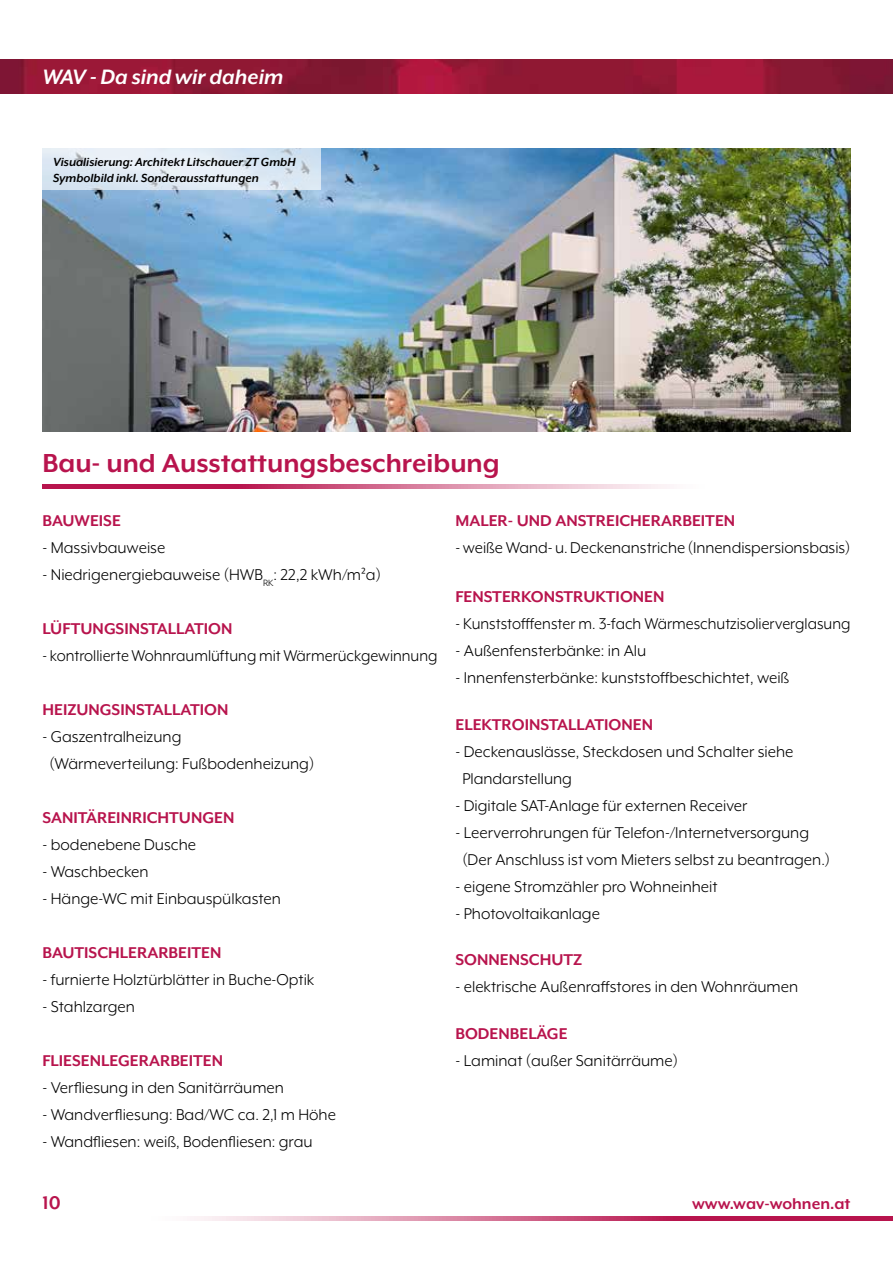
<style>
.page{position:relative;width:893px;height:1263px;background:#fff}
.page>*{position:absolute;margin:0;border:0;box-sizing:border-box;transform-origin:0 0}
.t1{font:700 30px "Mr Eaves XL Mod OT";color:#b8144d}
.t2{font:italic 700 24px "Mr Eaves XL Mod OT";color:#fff}
.t3{font:700 21px "Mr Eaves XL Mod OT";color:#b8144d}
.t4{font:18px/27px "Mr Eaves XL Mod OT";color:#000}
.t5{font:700 18px "Mr Eaves XL Mod OT";color:#b8144d}
.t6{font:18px "Mr Eaves XL Mod OT";color:#000;scale:.96 1}
.t7{font:italic 700 13.5px/16.2px "Mr Eaves XL Mod OT";color:#000}
</style>
<div class="page">
<svg style="left:190px;top:1216px;width:703px;height:4px;background:#d1688d"></svg>
<img style="left:0;top:60px;width:893px;height:34px">
<img style="left:43px;top:149px;width:807px;height:283px">
<svg style="left:43px;top:484px;width:627px;height:5px;background:#d1688d"></svg>
<svg style="left:42px;top:149px;width:278px;height:41px;background:#dde8f2"></svg>
<h2 class="t2" style="left:43px;top:64px;width:243px">WAV - Da sind wir daheim</h2>
<p class="t7" style="left:53px;top:154px;width:244px">Visualisierung: Architekt Litschauer ZT GmbH<br>Symbolbild inkl. Sonderausstattungen</p>
<h1 class="t1" style="left:43px;top:446px;width:459px">Bau- und Ausstattungsbeschreibung</h1>
<p class="t5" style="left:43px;top:510px;width:80px">BAUWEISE</p>
<p class="t4" style="left:43px;top:534px;width:124px">- Massivbauweise</p>
<p class="t4" style="left:43px;top:561px;width:340px">- Niedrigenergiebauweise (HWB<sub>RK</sub>: 22,2 kWh/m²a)</p>
<p class="t5" style="left:43px;top:618px;width:191px">LÜFTUNGSINSTALLATION</p>
<p class="t6" style="left:43px;top:645px;width:413px">- kontrollierte Wohnraumlüftung mit Wärmerückgewinnung</p>
<p class="t5" style="left:43px;top:699px;width:187px">HEIZUNGSINSTALLATION</p>
<p class="t4" style="left:49px;top:723px;width:266px;text-indent:-7px">- Gaszentralheizung (Wärmeverteilung: Fußbodenheizung)</p>
<p class="t5" style="left:43px;top:807px;width:194px">SANITÄREINRICHTUNGEN</p>
<p class="t4" style="left:43px;top:831px;width:155px">- bodenebene Dusche</p>
<p class="t4" style="left:43px;top:858px;width:108px">- Waschbecken</p>
<p class="t4" style="left:43px;top:885px;width:240px">- Hänge-WC mit Einbauspülkasten</p>
<p class="t5" style="left:43px;top:942px;width:180px">BAUTISCHLERARBEITEN</p>
<p class="t4" style="left:43px;top:966px;width:273px">- furnierte Holztürblätter in Buche-Optik</p>
<p class="t4" style="left:43px;top:993px;width:94px">- Stahlzargen</p>
<p class="t5" style="left:43px;top:1050px;width:182px">FLIESENLEGERARBEITEN</p>
<p class="t4" style="left:43px;top:1074px;width:243px">- Verfliesung in den Sanitärräumen</p>
<p class="t4" style="left:43px;top:1101px;width:295px">- Wandverfliesung: Bad/WC ca. 2,1 m Höhe</p>
<p class="t4" style="left:43px;top:1128px;width:272px">- Wandfliesen: weiß, Bodenfliesen: grau</p>
<p class="t5" style="left:455px;top:510px;width:281px">MALER- UND ANSTREICHERARBEITEN</p>
<p class="t4" style="left:455px;top:534px;width:396px">- weiße Wand- u. Deckenanstriche (Innendispersionsbasis)</p>
<p class="t5" style="left:455px;top:587px;width:211px">FENSTERKONSTRUKTIONEN</p>
<p class="t6" style="left:455px;top:614px;width:413px">- Kunststofffenster m. 3-fach Wärmeschutzisolierverglasung</p>
<p class="t4" style="left:455px;top:637px;width:192px">- Außenfensterbänke: in Alu</p>
<p class="t4" style="left:455px;top:664px;width:335px">- Innenfensterbänke: kunststoffbeschichtet, weiß</p>
<p class="t5" style="left:455px;top:714px;width:199px">ELEKTROINSTALLATIONEN</p>
<p class="t4" style="left:462px;top:738px;width:333px;text-indent:-7px">- Deckenauslässe, Steckdosen und Schalter siehe<br>Plandarstellung</p>
<p class="t4" style="left:455px;top:792px;width:294px">- Digitale SAT-Anlage für externen Receiver</p>
<p class="t4" style="left:462px;top:819px;width:369px;text-indent:-7px">- Leerverrohrungen für Telefon-/Internetversorgung (Der Anschluss ist vom Mieters selbst zu beantragen.)</p>
<p class="t4" style="left:455px;top:873px;width:264px">- eigene Stromzähler pro Wohneinheit</p>
<p class="t4" style="left:455px;top:900px;width:146px">- Photovoltaikanlage</p>
<p class="t5" style="left:455px;top:950px;width:128px">SONNENSCHUTZ</p>
<p class="t4" style="left:455px;top:973px;width:344px">- elektrische Außenraffstores in den Wohnräumen</p>
<p class="t5" style="left:455px;top:1023px;width:114px">BODENBELÄGE</p>
<p class="t4" style="left:455px;top:1047px;width:224px">- Laminat (außer Sanitärräume)</p>
<p class="t3" style="left:43px;top:1191px;width:20px">10</p>
<p class="t5" style="left:692px;top:1193px;width:160px">www.wav-wohnen.at</p>
</div>
